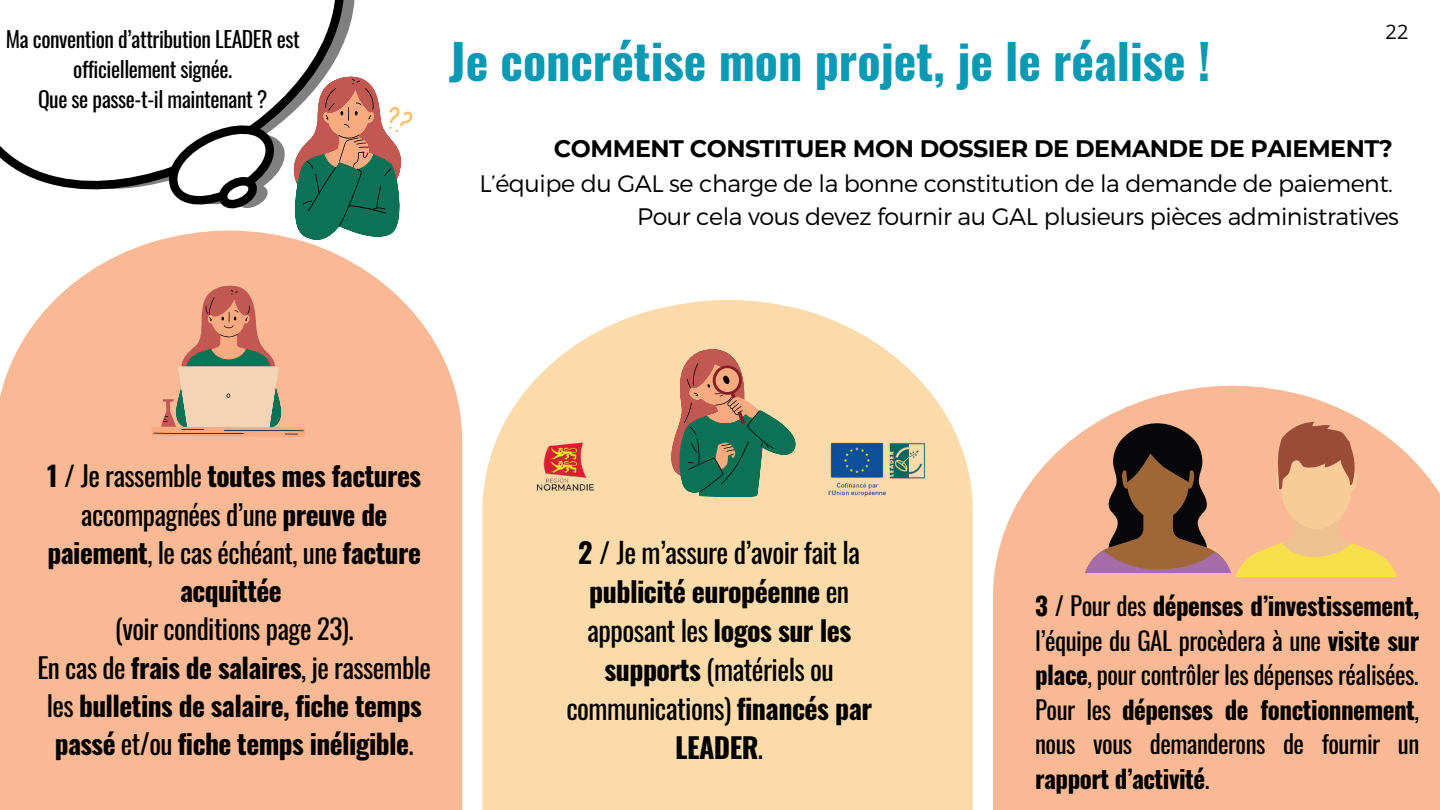
<style>
.page{position:relative;width:1440px;height:810px;background:#fff}
.page>*{position:absolute;margin:0;border:0;box-sizing:border-box;transform-origin:0 0}
.t1{font:700 48px "Oswald";color:#0c99b4}
.t2{font:28px/39px "Oswald";letter-spacing:-.02em;color:#000;text-align:center}
.t3{font:700 27.5px/38.3px "Oswald";letter-spacing:-.02em;color:#000;text-align:center}
.t4{font:25px/34.5px "Oswald";letter-spacing:-.02em;color:#000;text-align:justify}
.t5{font:300 23.8px/33.2px "Montserrat";letter-spacing:-.02em;color:#000;text-align:right}
.t6{font:700 23.8px "Montserrat";letter-spacing:-.02em;color:#000}
.t7{font:21.7px/29.9px "Oswald";letter-spacing:-.02em;color:#000;text-align:center}
.t8{font:20px "Open Sans";color:#000}
.s1{font-weight:400}
.s2{font-weight:700}
</style>
<div class="page">
<svg style="left:482px;top:300px;width:491px;height:510px;background:#fbdeb2"></svg>
<div style="left:0;top:290px;width:462px;height:520px;background:#f9b995"></div>
<svg style="left:152px;top:290px;width:153px;height:147px;background:#dfac8d"></svg>
<svg style="left:669px;top:345px;width:133px;height:153px;background:#a19d7a"></svg>
<svg style="left:0;top:0;width:391px;height:290px"></svg>
<svg style="left:150px;top:75px;width:263px;height:170px"></svg>
<svg style="left:993px;top:386px;width:447px;height:424px;background:#f9c1a1"></svg>
<img style="left:827px;top:441px;width:100px;height:57px">
<img style="left:534px;top:437px;width:63px;height:59px">
<svg style="left:1085px;top:422px;width:312px;height:155px;background:#c6946d"></svg>
<p class="t7" style="left:6px;top:22px;width:296px">Ma convention d’attribution LEADER est officiellement signée.<br>Que se passe-t-il maintenant ?</p>
<h1 class="t1" style="left:449px;top:37px;width:763px">Je concrétise mon projet, je le réalise !</h1>
<p class="t8" style="left:1386px;top:18px;width:24px">22</p>
<p class="t6" style="left:554px;top:132px;width:840px">COMMENT CONSTITUER MON DOSSIER DE DEMANDE DE PAIEMENT?</p>
<p class="t5" style="left:479px;top:167px;width:921px">L’équipe du GAL se charge de la bonne constitution de la demande de paiement.<br>Pour cela vous devez fournir au GAL plusieurs pièces administratives</p>
<p class="t3" style="left:47px;top:459px;width:375px">1 / <span class="s1">Je rassemble</span> toutes mes factures <span class="s1">accompagnées d’une</span> preuve de paiement<span class="s1">, le cas échéant, une</span> facture acquittée</p>
<p class="t3" style="left:37px;top:612px;width:395px"><span class="s1">(voir conditions page 23).<br>En cas de</span> frais de salaires<span class="s1">, je rassemble les</span> bulletins de salaire, fiche temps passé <span class="s1">et/ou</span> fiche temps inéligible<span class="s1">.</span></p>
<p class="t2" style="left:566px;top:531px;width:307px"><span class="s2">2 /</span> Je m’assure d’avoir fait la <span class="s2">publicité européenne</span> en apposant les <span class="s2">logos sur les supports</span> (matériels ou communications) <span class="s2">financés par<br>LEADER</span>.</p>
<p class="t4" style="left:1035px;top:586px;width:386px"><span class="s2">3</span> / Pour des <span class="s2">dépenses d’investissement, </span>l’équipe du GAL procèdera à une <span class="s2">visite sur place</span>, pour contrôler les dépenses réalisées.<br>Pour les <span class="s2">dépenses de fonctionnement</span>, nous vous demanderons de fournir un <span class="s2">rapport d’activité</span>.</p>
</div>
